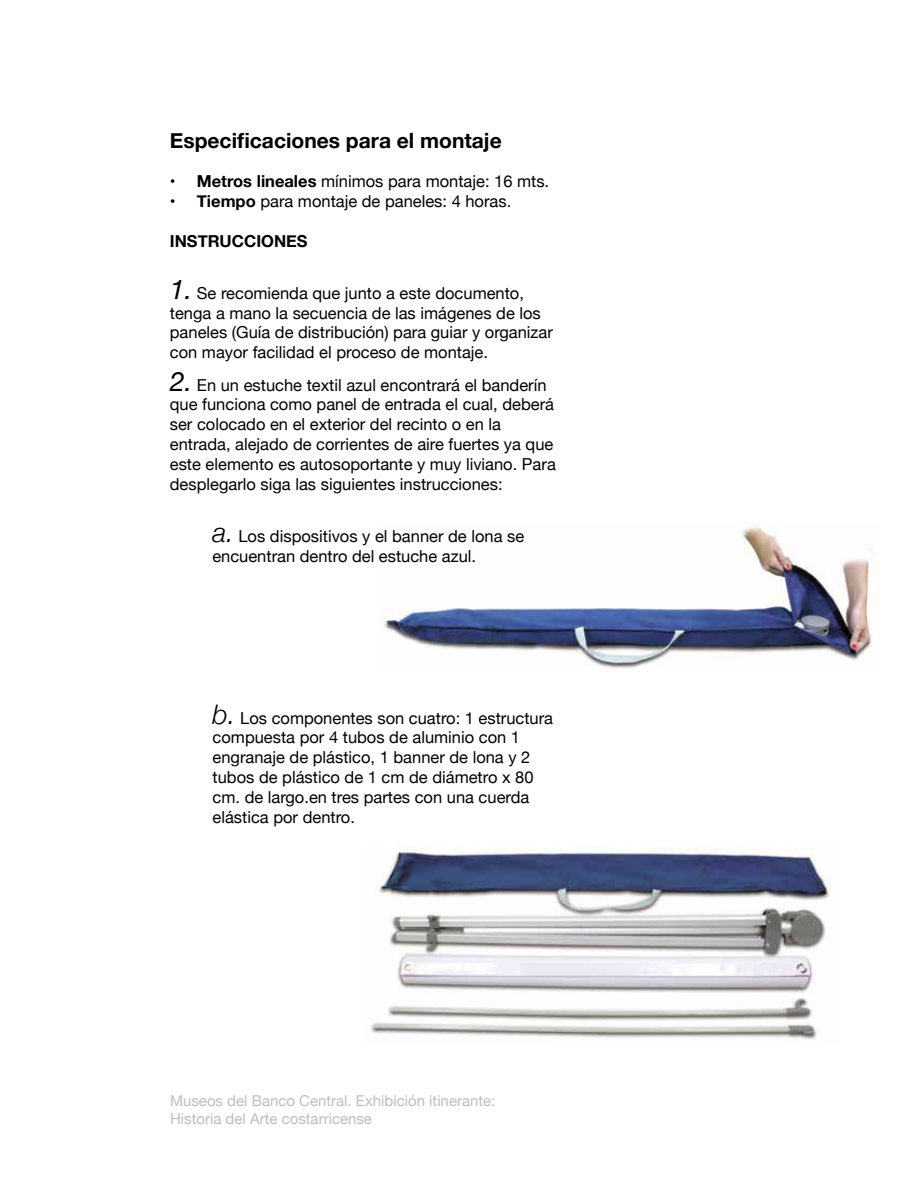
<style>
.page{position:relative;width:918px;height:1188px;background:#fff}
.page>*{position:absolute;margin:0;border:0;box-sizing:border-box;transform-origin:0 0}
.t1{font:700 21px "Helvetica Neue";color:#000}
.t2{font:16.5px/19.8px "Helvetica Neue";color:#000}
.t3{font:700 16.5px "Helvetica Neue";color:#000}
.t4{font:15px/18px "Helvetica Neue";color:#bcbec0}
.s1{font-weight:700}
.s2{font-style:italic;font-size:27px}
.s3{font-weight:300;font-style:italic;font-size:27px}
</style>
<div class="page">
<img style="left:384px;top:524px;width:488px;height:145px">
<img style="left:370px;top:846px;width:461px;height:194px">
<p class="t1" style="left:170px;top:124px;width:334px">Especificaciones para el montaje</p>
<p class="t2" style="left:170px;top:172px;width:381px"><span class="s1">• Metros lineales</span> mínimos para montaje: 16 mts.</p>
<p class="t2" style="left:170px;top:192px;width:343px"><span class="s1">• Tiempo</span> para montaje de paneles: 4 horas.</p>
<p class="t3" style="left:170px;top:228px;width:139px">INSTRUCCIONES</p>
<p class="t2" style="left:170px;top:284px;width:385px"><span class="s2">1.</span> Se recomienda que junto a este documento, tenga a mano la secuencia de las imágenes de los paneles (Guía de distribución) para guiar y organizar con mayor facilidad el proceso de montaje.</p>
<p class="t2" style="left:170px;top:376px;width:388px"><span class="s2">2.</span> En un estuche textil azul encontrará el banderín que funciona como panel de entrada el cual, deberá ser colocado en el exterior del recinto o en la entrada, alejado de corrientes de aire fuertes ya que este elemento es autosoportante y muy liviano. Para desplegarlo siga las siguientes instrucciones:</p>
<p class="t2" style="left:212px;top:527px;width:313px"><span class="s3">a.</span> Los dispositivos y el banner de lona se encuentran dentro del estuche azul.</p>
<p class="t2" style="left:213px;top:709px;width:342px"><span class="s3">b.</span> Los componentes son cuatro: 1 estructura compuesta por 4 tubos de aluminio con 1 engranaje de plástico, 1 banner de lona y 2 tubos de plástico de 1 cm de diámetro x 80 cm. de largo.en tres partes con una cuerda elástica por dentro.</p>
<p class="t4" style="left:170px;top:1092px;width:327px">Museos del Banco Central. Exhibición itinerante:<br>Historia del Arte costarricense</p>
</div>
